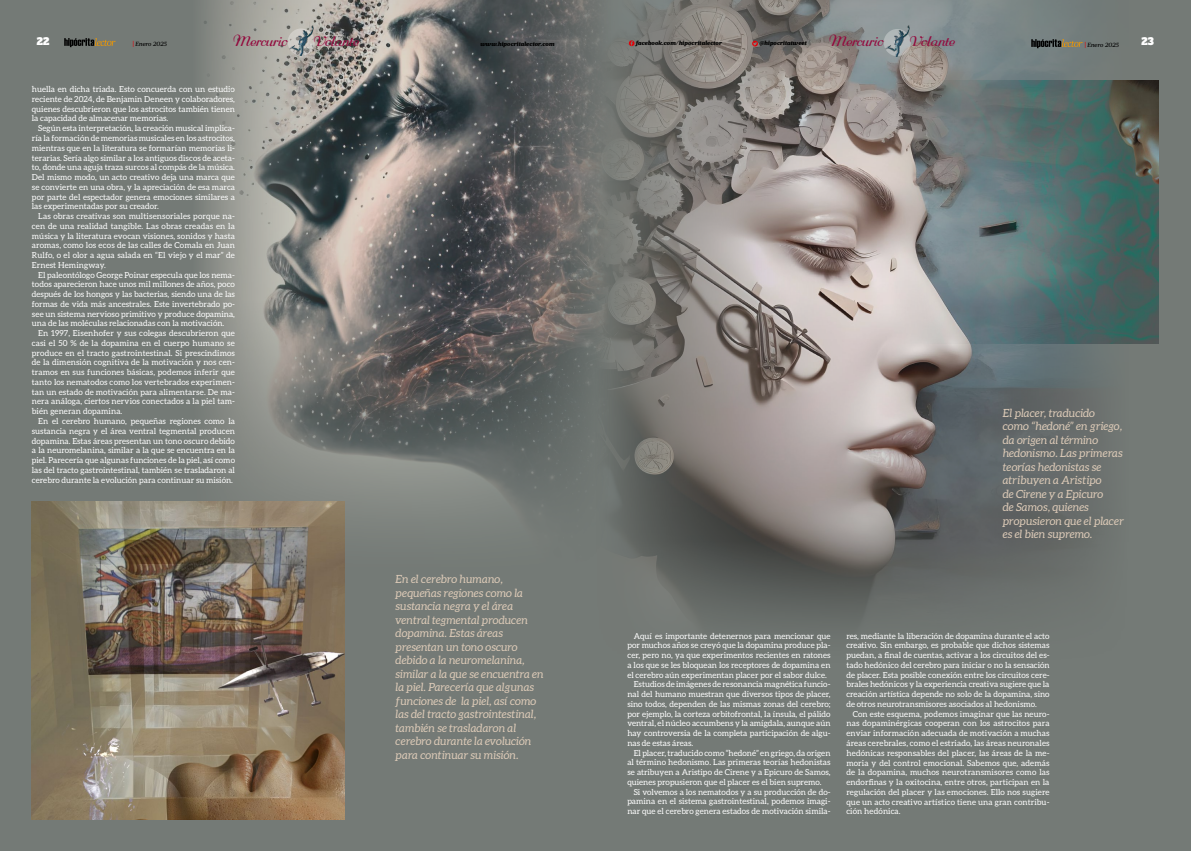
<style>
.page{position:relative;width:1191px;height:851px;background:#fff}
.page>*{position:absolute;margin:0;border:0;box-sizing:border-box;transform-origin:0 0}
.t1{font:15.23px "Rundkursiv";letter-spacing:-.03em;color:#930a3e}
.t2{font:italic 11.25px/13.5px "Aleo";color:#dccab7}
.t3{font:9.75px "Alfa Slab One";color:#fff}
.t4{font:8.25px/9.8px "Aleo";color:#fff;text-align:justify}
.t5{font:italic 900 6px "Prumo Banner";color:#000}
.t6{font:italic 500 6px "Prumo Banner";color:#000}
.s1{font-weight:900;font-style:normal;color:#e0040b}
</style>
<div class="page">
<div style="left:0;top:0;width:1191px;height:850px;background:#747a76"></div>
<img style="left:32px;top:501px;width:312px;height:318px">
<img style="left:1129px;top:81px;width:29px;height:262px">
<img style="left:611px;top:0;width:518px;height:628px">
<img style="left:192px;top:0;width:419px;height:602px">
<div style="left:288px;top:28px;width:27px;height:28px;background:#cdccc6;border-radius:50%"></div>
<div style="left:883px;top:29px;width:28px;height:27px;background:#969ea0;border-radius:50%"></div>
<img style="left:289px;top:24px;width:26px;height:32px">
<img style="left:884px;top:25px;width:27px;height:31px">
<svg style="left:64px;top:38px;width:52px;height:9px"></svg>
<svg style="left:1031px;top:39px;width:51px;height:9px"></svg>
<svg style="left:629px;top:40px;width:5px;height:6px"></svg>
<svg style="left:752px;top:41px;width:6px;height:5px"></svg>
<p class="t3" style="left:37px;top:33px;width:14px">22</p>
<p class="t6" style="left:133px;top:40px;width:36px"><span class="s1">|</span> Enero 2025</p>
<h1 class="t1" style="left:232px;top:33px;width:56px">Mercurio</h1>
<h1 class="t1" style="left:313px;top:33px;width:46px">Volante</h1>
<p class="t5" style="left:480px;top:40px;width:75px">www.hipocritalector.com</p>
<p class="t5" style="left:636px;top:39px;width:88px">facebook.com/hipocritalector</p>
<p class="t5" style="left:759px;top:39px;width:49px">@hipocritatweet</p>
<h1 class="t1" style="left:828px;top:33px;width:56px">Mercurio</h1>
<h1 class="t1" style="left:909px;top:33px;width:46px">Volante</h1>
<p class="t6" style="left:1084px;top:41px;width:36px"><span class="s1">|</span> Enero 2025</p>
<p class="t3" style="left:1141px;top:33px;width:14px">23</p>
<p class="t4" style="left:32px;top:84px;width:205px">huella en dicha triada. Esto concuerda con un estudio reciente de 2024, de Benjamin Deneen y colaboradores, quienes descubrieron que los astrocitos también tienen la capacidad de almacenar memorias.</p>
<p class="t4" style="left:32px;top:123px;width:205px;text-indent:6px">Según esta interpretación, la creación musical implica&shy;ría la formación de memorias musicales en los astrocitos, mientras que en la literatura se formarían memorias li&shy;terarias. Sería algo similar a los antiguos discos de aceta&shy;to, donde una aguja traza surcos al compás de la música.<br>Del mismo modo, un acto creativo deja una marca que se convierte en una obra, y la apreciación de esa marca por parte del espectador genera emociones similares a las experimentadas por su creador.</p>
<p class="t4" style="left:32px;top:211px;width:205px;text-indent:6px">Las obras creativas son multisensoriales porque na&shy;cen de una realidad tangible. Las obras creadas en la música y la literatura evocan visiones, sonidos y hasta aromas, como los ecos de las calles de Comala en Juan Rulfo, o el olor a agua salada en “El viejo y el mar” de Ernest Hemingway.</p>
<p class="t4" style="left:32px;top:270px;width:205px;text-indent:6px">El paleontólogo George Poinar especula que los nema&shy;todos aparecieron hace unos mil millones de años, poco después de los hongos y las bacterias, siendo una de las formas de vida más ancestrales. Este invertebrado po&shy;see un sistema nervioso primitivo y produce dopamina, una de las moléculas relacionadas con la motivación.</p>
<p class="t4" style="left:32px;top:328px;width:205px;text-indent:6px">En 1997, Eisenhofer y sus colegas descubrieron que casi el 50 % de la dopamina en el cuerpo humano se produce en el tracto gastrointestinal. Si prescindimos de la dimensión cognitiva de la motivación y nos cen&shy;tramos en sus funciones básicas, podemos inferir que tanto los nematodos como los vertebrados experimen&shy;tan un estado de motivación para alimentarse. De ma&shy;nera análoga, ciertos nervios conectados a la piel tam&shy;bién generan dopamina.</p>
<p class="t4" style="left:32px;top:416px;width:205px;text-indent:6px">En el cerebro humano, pequeñas regiones como la sustancia negra y el área ventral tegmental producen dopamina. Estas áreas presentan un tono oscuro debido a la neuromelanina, similar a la que se encuentra en la piel. Parecería que algunas funciones de la piel, así como las del tracto gastrointestinal, también se trasladaron al cerebro durante la evolución para continuar su misión.</p>
<p class="t2" style="left:395px;top:572px;width:150px">En el cerebro humano, pequeñas regiones como la sustancia negra y el área ventral tegmental producen dopamina. Estas áreas presentan un tono oscuro debido a la neuromelanina, similar a la que se encuentra en la piel. Parecería que algunas funciones de la piel, así como las del tracto gastrointestinal, también se trasladaron al cerebro durante la evolución para continuar su misión.</p>
<h2 class="t2" style="left:1002px;top:405px;width:123px">El placer, traducido como “hedoné” en griego, da origen al término hedonismo. Las primeras teorías hedonistas se atribuyen a Aristipo<br>de Cirene y a Epicuro<br>de Samos, quienes propusieron que el placer es el bien supremo.</h2>
<p class="t4" style="left:634px;top:630px;width:198px">Aquí es importante detenernos para mencionar que</p>
<p class="t4" style="left:627px;top:640px;width:205px">por muchos años se creyó que la dopamina produce pla-</p>
<p class="t4" style="left:627px;top:650px;width:205px">cer, pero no, ya que experimentos recientes en ratones</p>
<p class="t4" style="left:627px;top:659px;width:205px">a los que se les bloquean los receptores de dopamina en</p>
<p class="t4" style="left:627px;top:669px;width:201px">el cerebro aún experimentan placer por el sabor dulce.</p>
<p class="t4" style="left:634px;top:679px;width:198px">Estudios de imágenes de resonancia magnética funcio-</p>
<p class="t4" style="left:627px;top:689px;width:205px">nal del humano muestran que diversos tipos de placer,</p>
<p class="t4" style="left:627px;top:698px;width:205px">sino todos, dependen de las mismas zonas del cerebro;</p>
<p class="t4" style="left:627px;top:708px;width:205px">por ejemplo, la corteza orbitofrontal, la ínsula, el pálido</p>
<p class="t4" style="left:627px;top:718px;width:205px">ventral, el núcleo accumbens y la amígdala, aunque aún</p>
<p class="t4" style="left:627px;top:728px;width:205px">hay controversia de la completa participación de algu-</p>
<p class="t4" style="left:627px;top:737px;width:67px">nas de estas áreas.</p>
<p class="t4" style="left:634px;top:747px;width:198px">El placer, traducido como “hedoné” en griego, da origen</p>
<p class="t4" style="left:627px;top:757px;width:205px">al término hedonismo. Las primeras teorías hedonistas</p>
<p class="t4" style="left:627px;top:767px;width:205px">se atribuyen a Aristipo de Cirene y a Epicuro de Samos,</p>
<p class="t4" style="left:627px;top:776px;width:196px">quienes propusieron que el placer es el bien supremo.</p>
<p class="t4" style="left:634px;top:786px;width:198px">Si volvemos a los nematodos y a su producción de do-</p>
<p class="t4" style="left:627px;top:796px;width:205px">pamina en el sistema gastrointestinal, podemos imagi-</p>
<p class="t4" style="left:627px;top:806px;width:205px">nar que el cerebro genera estados de motivación simila-</p>
<p class="t4" style="left:846px;top:630px;width:205px">res, mediante la liberación de dopamina durante el acto creativo. Sin embargo, es probable que dichos sistemas puedan, a final de cuentas, activar a los circuitos del es&shy;tado hedónico del cerebro para iniciar o no la sensación de placer. Esta posible conexión entre los circuitos cere&shy;brales hedónicos y la experiencia creativa sugiere que la creación artística depende no solo de la dopamina, sino de otros neurotransmisores asociados al hedonismo.</p>
<p class="t4" style="left:846px;top:708px;width:205px;text-indent:6px">Con este esquema, podemos imaginar que las neuro&shy;nas dopaminérgicas cooperan con los astrocitos para enviar información adecuada de motivación a muchas áreas cerebrales, como el estriado, las áreas neuronales hedónicas responsables del placer, las áreas de la me&shy;moria y del control emocional. Sabemos que, además de la dopamina, muchos neurotransmisores como las endorfinas y la oxitocina, entre otros, participan en la regulación del placer y las emociones. Ello nos sugiere que un acto creativo artístico tiene una gran contribu&shy;ción hedónica.</p>
</div>
